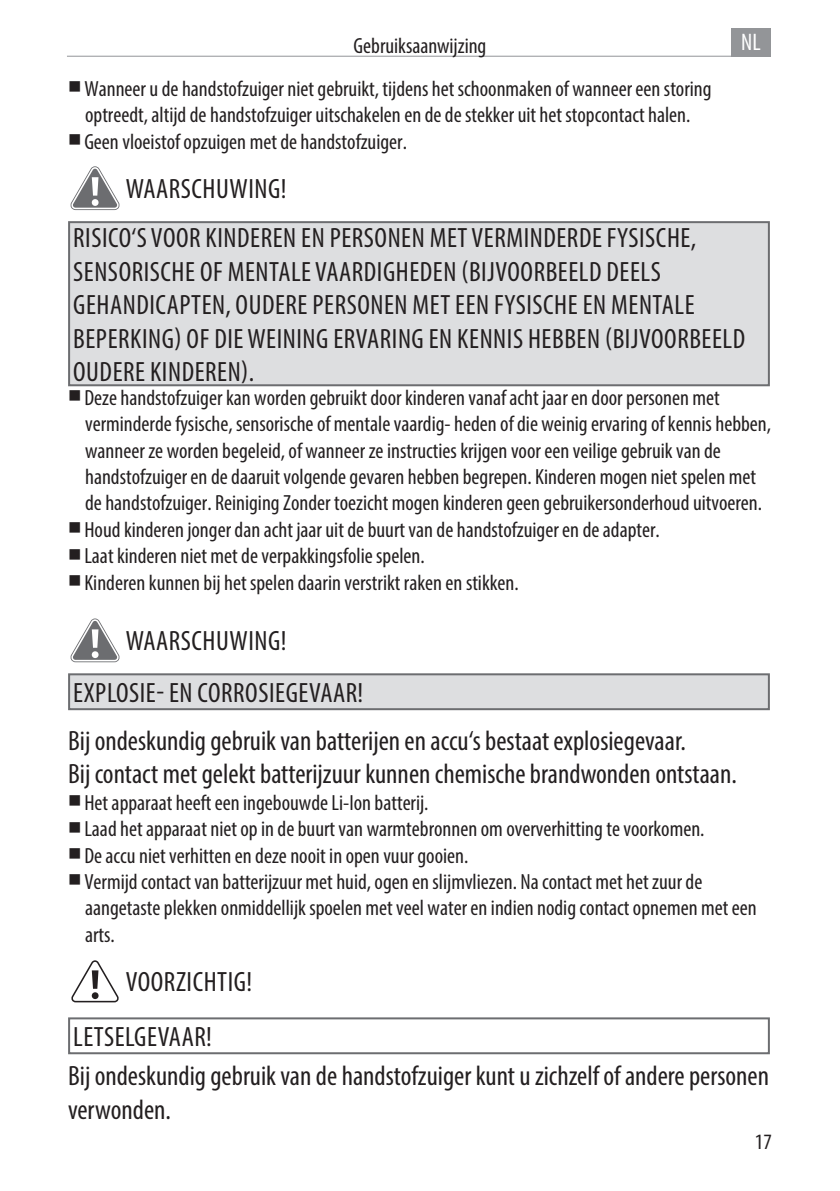
<style>
.page{position:relative;width:840px;height:1191px;background:#fff}
.page>*{position:absolute;margin:0;border:0;box-sizing:border-box;transform-origin:0 0}
.t1{font:condensed 28px/33.6px "Myriad Pro";letter-spacing:.02em;color:#231f20}
.t2{font:condensed 28px/33.6px "Myriad Pro";color:#231f20}
.t3{font:condensed 24px "Myriad Pro";color:#fff}
.t4{font:condensed 22px/26.4px "Myriad Pro";color:#231f20}
</style>
<div class="page">
<hr style="left:67px;top:56px;width:703px;height:1px;background:#939598">
<div style="left:730px;top:28px;width:40px;height:29px;background:#939598"></div>
<div style="left:68px;top:164px;width:53px;height:48px;background:linear-gradient(to right,#f6f6f6,#f4f4f4)"></div>
<svg style="left:70px;top:166px;width:50px;height:44px"></svg>
<div style="left:69px;top:222px;width:699px;height:163px;background:#dddee0"></div>
<div style="left:68px;top:221px;width:701px;height:165px;border:2px solid #6c6d70"></div>
<svg style="left:74px;top:662px;width:42px;height:1px"></svg>
<svg style="left:70px;top:618px;width:50px;height:44px"></svg>
<div style="left:69px;top:674px;width:699px;height:35px;background:#dddee0"></div>
<div style="left:68px;top:673px;width:701px;height:37px;border:2px solid #6c6d70"></div>
<svg style="left:71px;top:960px;width:48px;height:43px"></svg>
<div style="left:68px;top:1017px;width:701px;height:37px;border:2px solid #6c6d70"></div>
<p class="t4" style="left:353px;top:32px;width:134px">Gebruiksaanwijzing</p>
<p class="t3" style="left:740px;top:28px;width:21px">NL</p>
<p class="t4" style="left:84px;top:75px;width:628px">Wanneer u de handstofzuiger niet gebruikt, tijdens het schoonmaken of wanneer een storing optreedt, altijd de handstofzuiger uitschakelen en de de stekker uit het stopcontact halen.<br>Geen vloeistof opzuigen met de handstofzuiger.</p>
<p class="t1" style="left:73px;top:164px;width:624px;line-height:49px;text-indent:52px">WAARSCHUWING!<br>RISICO‘S VOOR KINDEREN EN PERSONEN MET VERMINDERDE FYSISCHE,</p>
<p class="t1" style="left:73px;top:254px;width:673px">SENSORISCHE OF MENTALE VAARDIGHEDEN (BIJVOORBEELD DEELS GEHANDICAPTEN, OUDERE PERSONEN MET EEN FYSISCHE EN MENTALE BEPERKING) OF DIE WEINING ERVARING EN KENNIS HEBBEN (BIJVOORBEELD OUDERE KINDEREN).</p>
<p class="t4" style="left:84px;top:384px;width:687px">Deze handstofzuiger kan worden gebruikt door kinderen vanaf acht jaar en door personen met verminderde fysische, sensorische of mentale vaardig- heden of die weinig ervaring of kennis hebben, wanneer ze worden begeleid, of wanneer ze instructies krijgen voor een veilige gebruik van de handstofzuiger en de daaruit volgende gevaren hebben begrepen. Kinderen mogen niet spelen met de handstofzuiger. Reiniging Zonder toezicht mogen kinderen geen gebruikersonderhoud uitvoeren.<br>Houd kinderen jonger dan acht jaar uit de buurt van de handstofzuiger en de adapter.<br>Laat kinderen niet met de verpakkingsfolie spelen.<br>Kinderen kunnen bij het spelen daarin verstrikt raken en stikken.</p>
<p class="t1" style="left:73px;top:614px;width:291px;line-height:52.2px;text-indent:52px">WAARSCHUWING!<br>EXPLOSIE- EN CORROSIEGEVAAR!</p>
<p class="t2" style="left:68px;top:723px;width:670px">Bij ondeskundig gebruik van batterijen en accu‘s bestaat explosiegevaar.<br>Bij contact met gelekt batterijzuur kunnen chemische brandwonden ontstaan.</p>
<p class="t4" style="left:84px;top:789px;width:673px">Het apparaat heeft een ingebouwde Li-Ion batterij.<br>Laad het apparaat niet op in de buurt van warmtebronnen om oververhitting te voorkomen.<br>De accu niet verhitten en deze nooit in open vuur gooien.<br>Vermijd contact van batterijzuur met huid, ogen en slijmvliezen. Na contact met het zuur de aangetaste plekken onmiddellijk spoelen met veel water en indien nodig contact opnemen met een arts.</p>
<p class="t1" style="left:73px;top:954px;width:180px;line-height:55.2px;text-indent:52px">VOORZICHTIG!<br>LETSELGEVAAR!</p>
<p class="t2" style="left:68px;top:1059px;width:702px">Bij ondeskundig gebruik van de handstofzuiger kunt u zichzelf of andere personen verwonden.</p>
<p class="t4" style="left:754px;top:1128px;width:18px">17</p>
</div>
